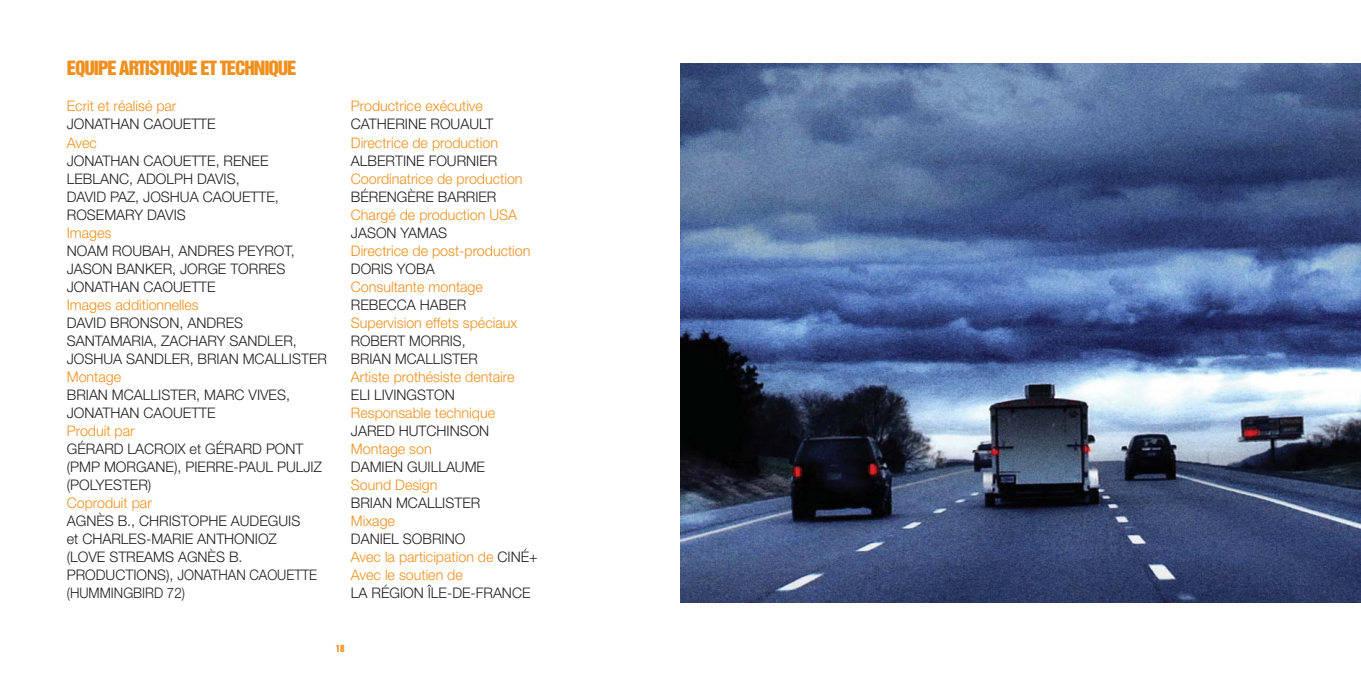
<style>
.page{position:relative;width:1361px;height:680px;background:#fff}
.page>*{position:absolute;margin:0;border:0;box-sizing:border-box;transform-origin:0 0}
.t1{font:18px "Helvetica Inserat";letter-spacing:-.06em;color:#ef901e;scale:1.05 1}
.t2{font:300 14.55px/18px "Helvetica Neue";color:#231f20}
.t3{font:300 14.55px/18px "Helvetica Neue";color:#ef901e}
.t4{font:300 14.55px/18px "Helvetica Neue";color:#231f20;scale:.96 1}
.t5{font:9px "Helvetica Inserat";color:#ef901e}
.s1{color:#231f20}
</style>
<div class="page">
<img style="left:680px;top:64px;width:680px;height:538px">
<p class="t1" style="left:67px;top:61px;width:220px">EQUIPE ARTISTIQUE ET TECHNIQUE</p>
<p class="t3" style="left:67px;top:99px;width:111px">Ecrit et réalisé par</p>
<p class="t2" style="left:67px;top:117px;width:150px">JONATHAN CAOUETTE</p>
<p class="t3" style="left:67px;top:135px;width:32px">Avec</p>
<p class="t2" style="left:67px;top:153px;width:213px">JONATHAN CAOUETTE, RENEE<br>LEBLANC, ADOLPH DAVIS,<br>DAVID PAZ, JOSHUA CAOUETTE,<br>ROSEMARY DAVIS</p>
<p class="t3" style="left:67px;top:225px;width:46px">Images</p>
<p class="t2" style="left:67px;top:243px;width:229px">NOAM ROUBAH, ANDRES PEYROT,<br>JASON BANKER, JORGE TORRES<br>JONATHAN CAOUETTE</p>
<p class="t3" style="left:67px;top:297px;width:133px">Images additionnelles</p>
<p class="t2" style="left:67px;top:315px;width:262px">DAVID BRONSON, ANDRES<br>SANTAMARIA, ZACHARY SANDLER,<br>JOSHUA SANDLER, BRIAN MCALLISTER</p>
<p class="t3" style="left:67px;top:369px;width:56px">Montage</p>
<p class="t2" style="left:67px;top:387px;width:225px">BRIAN MCALLISTER, MARC VIVES,<br>JONATHAN CAOUETTE</p>
<p class="t3" style="left:67px;top:423px;width:69px">Produit par</p>
<p class="t2" style="left:67px;top:441px;width:257px">GÉRARD LACROIX et GÉRARD PONT (PMP MORGANE), PIERRE-PAUL PULJIZ (POLYESTER)</p>
<p class="t3" style="left:67px;top:495px;width:87px">Coproduit par</p>
<p class="t2" style="left:67px;top:513px;width:252px">AGNÈS B., CHRISTOPHE AUDEGUIS<br>et CHARLES-MARIE ANTHONIOZ (LOVE STREAMS AGNÈS B.<br>PRODUCTIONS), JONATHAN CAOUETTE (HUMMINGBIRD 72)</p>
<p class="t3" style="left:351px;top:99px;width:134px">Productrice exécutive</p>
<p class="t2" style="left:351px;top:117px;width:144px">CATHERINE ROUAULT</p>
<p class="t3" style="left:351px;top:135px;width:149px">Directrice de production</p>
<p class="t2" style="left:351px;top:153px;width:148px">ALBERTINE FOURNIER</p>
<p class="t3" style="left:351px;top:171px;width:173px">Coordinatrice de production</p>
<p class="t2" style="left:351px;top:189px;width:147px">BÉRENGÈRE BARRIER</p>
<p class="t3" style="left:351px;top:207px;width:168px">Chargé de production USA</p>
<p class="t2" style="left:351px;top:225px;width:98px">JASON YAMAS</p>
<p class="t3" style="left:351px;top:243px;width:181px">Directrice de post-production</p>
<p class="t2" style="left:351px;top:261px;width:85px">DORIS YOBA</p>
<p class="t3" style="left:351px;top:279px;width:134px">Consultante montage</p>
<p class="t2" style="left:351px;top:297px;width:117px">REBECCA HABER</p>
<p class="t3" style="left:351px;top:315px;width:168px">Supervision effets spéciaux</p>
<p class="t4" style="left:351px;top:333px;width:134px">ROBERT MORRIS,<br>BRIAN MCALLISTER</p>
<p class="t3" style="left:351px;top:369px;width:165px">Artiste prothésiste dentaire</p>
<p class="t2" style="left:351px;top:387px;width:105px">ELI LIVINGSTON</p>
<p class="t3" style="left:351px;top:405px;width:146px">Responsable technique</p>
<p class="t2" style="left:351px;top:423px;width:140px">JARED HUTCHINSON</p>
<p class="t3" style="left:351px;top:441px;width:82px">Montage son</p>
<p class="t2" style="left:351px;top:459px;width:136px">DAMIEN GUILLAUME</p>
<p class="t3" style="left:351px;top:477px;width:88px">Sound Design</p>
<p class="t2" style="left:351px;top:495px;width:131px">BRIAN MCALLISTER</p>
<p class="t3" style="left:351px;top:513px;width:46px">Mixage</p>
<p class="t3" style="left:351px;top:531px;width:188px"><span class="s1">DANIEL SOBRINO<br></span>Avec la participation de <span class="s1">CINÉ+<br></span>Avec le soutien de</p>
<p class="t2" style="left:351px;top:585px;width:181px">LA RÉGION ÎLE-DE-FRANCE</p>
<p class="t5" style="left:336px;top:644px;width:10px">18</p>
</div>
